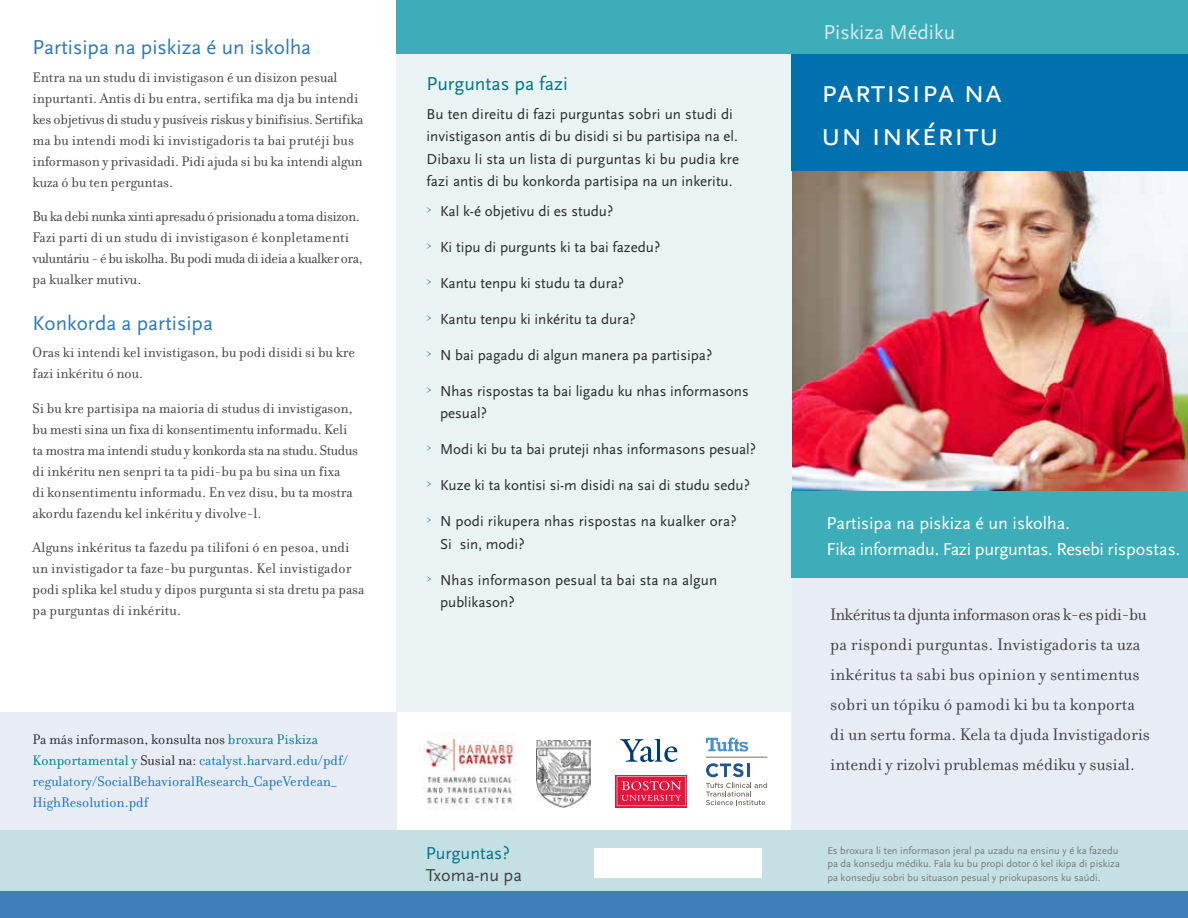
<style>
.page{position:relative;width:1188px;height:918px;background:#fff}
.page>*{position:absolute;margin:0;border:0;box-sizing:border-box;transform-origin:0 0}
.t1{font:33px/43.5px "Scala Sans Caps";color:#fff}
.t2{font:21px "Scala Sans";color:#2f79b5}
.t3{font:21px "Scala Sans";color:#d8e9f2}
.t4{font:19.5px "Scala Sans";color:#007686}
.t5{font:18px/30px "Filosofia";color:#414042}
.t6{font:18px/25.5px "Scala Sans";color:#fff}
.t7{font:18px "Scala Sans";color:#007686}
.t8{font:18px "Scala Sans";color:#414042}
.t9{font:15px/21px "Filosofia";color:#414042}
.t10{font:15px/22.5px "Scala Sans";color:#292829}
.t11{font:15px/21px "Filosofia";letter-spacing:-.03em;color:#414042}
.t12{font:15px/21px "Filosofia";color:#1a74b2}
.t13{font:12px "Filosofia";color:#0070af}
.t14{font:10.5px/13.5px "Scala Sans";color:#77787b}
.s1{color:#292829}
.s2{color:#007e8f}
</style>
<div class="page">
<div style="left:0;top:712px;width:396px;height:119px;background:#e8ecf5"></div>
<img style="left:792px;top:171px;width:396px;height:320px">
<div style="left:792px;top:578px;width:396px;height:253px;background:#e8ecf5"></div>
<div style="left:396px;top:53px;width:396px;height:659px;background:#e9f3f4"></div>
<div style="left:396px;top:0;width:792px;height:54px;background:#3daeb9"></div>
<div style="left:0;top:831px;width:1188px;height:61px;background:#c5e0e4"></div>
<div style="left:595px;top:848px;width:167px;height:30px;background:#fff"></div>
<div style="left:792px;top:54px;width:396px;height:117px;background:#0070af"></div>
<div style="left:792px;top:491px;width:396px;height:87px;background:#3daeb9"></div>
<div style="left:0;top:891px;width:1188px;height:27px;background:#3f7eb8"></div>
<svg style="left:620px;top:739px;width:58px;height:23px"></svg>
<img style="left:423px;top:732px;width:93px;height:78px">
<svg style="left:706px;top:783px;width:61px;height:22px"></svg>
<svg style="left:706px;top:763px;width:44px;height:14px"></svg>
<hr style="left:706px;top:757px;width:61px;height:1px;background:#7d6e61">
<svg style="left:706px;top:738px;width:42px;height:14px"></svg>
<svg style="left:616px;top:775px;width:71px;height:32px"></svg>
<svg style="left:617px;top:776px;width:69px;height:30px;background:#e63859"></svg>
<img style="left:537px;top:741px;width:53px;height:66px">
<h2 class="t2" style="left:33px;top:36px;width:280px">Partisipa na piskiza é un iskolha</h2>
<p class="t9" style="left:33px;top:67px;width:332px">Entra na un studu di invistigason é un disizon pesual inpurtanti. Antis di bu entra, sertifika ma dja bu intendi kes objetivus di studu y pusíveis riskus y binifísius. Sertifika ma bu intendi modi ki invistigadoris ta bai prutéji bus informason y privasidadi. Pidi ajuda si bu ka intendi algun kuza ó bu ten perguntas.</p>
<p class="t11" style="left:33px;top:206px;width:332px">Bu ka debi nunka xinti apresadu ó prisionadu a toma disizon.<br>Fazi parti di un studu di invistigason é konpletamenti vuluntáriu - é bu iskolha. Bu podi muda di ideia a kualker ora, pa kualker mutivu.</p>
<h2 class="t2" style="left:33px;top:311px;width:182px">Konkorda a partisipa</h2>
<p class="t9" style="left:33px;top:342px;width:324px">Oras ki intendi kel invistigason, bu podi disidi si bu kre fazi inkéritu ó nou.</p>
<p class="t9" style="left:33px;top:398px;width:327px">Si bu kre partisipa na maioria di studus di invistigason, bu mesti sina un fixa di konsentimentu informadu. Keli ta mostra ma intendi studu y konkorda sta na studu. Studus di inkéritu nen senpri ta ta pidi-bu pa bu sina un fixa<br>di konsentimentu informadu. En vez disu, bu ta mostra akordu fazendu kel inkéritu y divolve-l.</p>
<p class="t9" style="left:33px;top:537px;width:333px">Alguns inkéritus ta fazedu pa tilifoni ó en pesoa, undi un invistigador ta faze-bu purguntas. Kel invistigador podi splika kel studu y dipos purgunta si sta dretu pa pasa pa purguntas di inkéritu.</p>
<p class="t12" style="left:33px;top:729px;width:317px"><span class="s1">Pa más informason, konsulta nos</span> <span class="s2">broxura Piskiza Konportamental y</span> <span class="s1">Susial na:</span> catalyst.harvard.edu/pdf/ regulatory/SocialBehavioralResearch_CapeVerdean_ HighResolution.pdf</p>
<h3 class="t4" style="left:427px;top:73px;width:143px">Purguntas pa fazi</h3>
<p class="t10" style="left:427px;top:103px;width:314px">Bu ten direitu di fazi purguntas sobri un studi di invistigason antis di bu disidi si bu partisipa na el.<br>Dibaxu li sta un lista di purguntas ki bu pudia kre fazi antis di bu konkorda partisipa na un inkeritu.</p>
<p class="t10" style="left:440px;top:200px;width:175px">Kal k-é objetivu di es studu?</p>
<p class="t10" style="left:440px;top:236px;width:222px">Ki tipu di purgunts ki ta bai fazedu?</p>
<p class="t10" style="left:440px;top:272px;width:186px">Kantu tenpu ki studu ta dura?</p>
<p class="t10" style="left:440px;top:308px;width:197px">Kantu tenpu ki inkéritu ta dura?</p>
<p class="t10" style="left:440px;top:344px;width:274px">N bai pagadu di algun manera pa partisipa?</p>
<p class="t10" style="left:440px;top:380px;width:310px">Nhas rispostas ta bai ligadu ku nhas informasons pesual?</p>
<p class="t10" style="left:440px;top:438px;width:318px">Modi ki bu ta bai pruteji nhas informasons pesual?</p>
<p class="t10" style="left:440px;top:474px;width:311px">Kuze ki ta kontisi si-m disidi na sai di studu sedu?</p>
<p class="t10" style="left:440px;top:510px;width:298px">N podi rikupera nhas rispostas na kualker ora?<br>Si sin, modi?</p>
<p class="t10" style="left:440px;top:569px;width:279px">Nhas informason pesual ta bai sta na algun publikason?</p>
<p class="t13" style="left:427px;top:203px;width:7px">&gt;</p>
<p class="t13" style="left:427px;top:239px;width:7px">&gt;</p>
<p class="t13" style="left:427px;top:275px;width:7px">&gt;</p>
<p class="t13" style="left:427px;top:311px;width:7px">&gt;</p>
<p class="t13" style="left:427px;top:347px;width:7px">&gt;</p>
<p class="t13" style="left:427px;top:383px;width:7px">&gt;</p>
<p class="t13" style="left:427px;top:441px;width:7px">&gt;</p>
<p class="t13" style="left:427px;top:477px;width:7px">&gt;</p>
<p class="t13" style="left:427px;top:513px;width:7px">&gt;</p>
<p class="t13" style="left:427px;top:572px;width:7px">&gt;</p>
<p class="t7" style="left:426px;top:844px;width:86px">Purguntas?</p>
<p class="t8" style="left:426px;top:865px;width:98px">Txoma-nu pa</p>
<h2 class="t3" style="left:824px;top:21px;width:133px">Piskiza Médiku</h2>
<h1 class="t1" style="left:821px;top:70px;width:183px">partisipa na un inkéritu</h1>
<p class="t6" style="left:826px;top:511px;width:355px">Partisipa na piskiza é un iskolha.<br>Fika informadu. Fazi purguntas. Resebi rispostas.</p>
<p class="t5" style="left:830px;top:599px;width:321px">Inkéritus ta djunta informason oras k-es pidi-bu pa rispondi purguntas. Invistigadoris ta uza inkéritus ta sabi bus opinion y sentimentus sobri un tópiku ó pamodi ki bu ta konporta di un sertu forma. Kela ta djuda Invistigadoris intendi y rizolvi prublemas médiku y susial.</p>
<p class="t14" style="left:827px;top:844px;width:294px">Es broxura li ten informason jeral pa uzadu na ensinu y é ka fazedu pa da konsedju médiku. Fala ku bu propi dotor ó kel ikipa di piskiza pa konsedju sobri bu situason pesual y priokupasons ku saúdi.</p>
</div>
